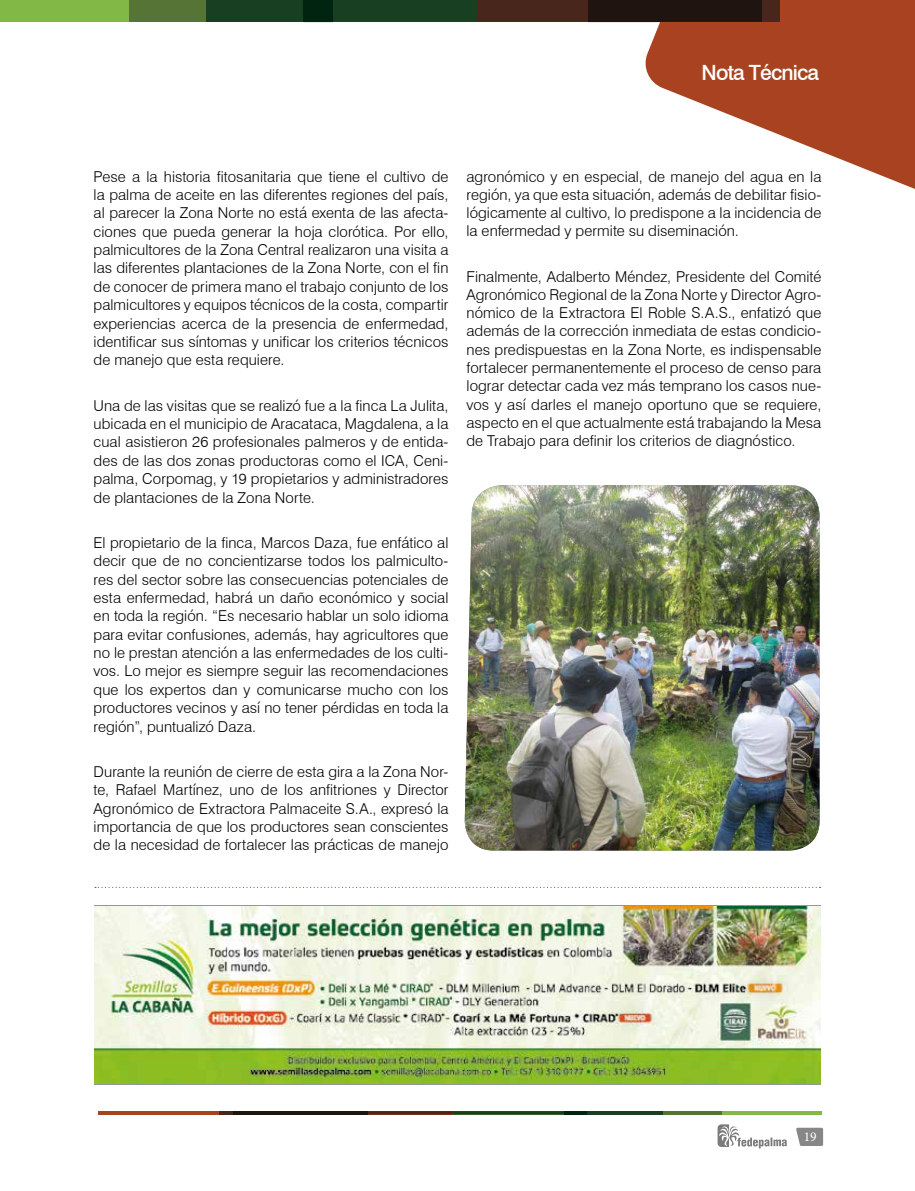
<style>
.page{position:relative;width:915px;height:1191px;background:#fff}
.page>*{position:absolute;margin:0;border:0;box-sizing:border-box;transform-origin:0 0}
.t1{font:500 21px "Swiss 721 BT";letter-spacing:-.04em;color:#fff}
.t2{font:300 15px/18.3px "Swiss 721 BT";letter-spacing:.005em;color:#000;text-align:justify}
.t3{font:13.5px "Minion Pro";color:#fff}
</style>
<div class="page">
<svg style="left:717px;top:1124px;width:69px;height:24px"></svg>
<svg style="left:796px;top:1127px;width:26px;height:19px"></svg>
<hr style="left:467px;top:1111px;width:354px;height:3px;background:#82b845">
<hr style="left:367px;top:1111px;width:354px;height:3px;background:#567435">
<hr style="left:98px;top:1111px;width:354px;height:3px;background:#a94220">
<svg style="left:367px;top:1111px;width:197px;height:3px"></svg>
<hr style="left:587px;top:1111px;width:75px;height:3px;background:#183f21">
<hr style="left:564px;top:1111px;width:23px;height:3px;background:#00240f">
<hr style="left:219px;top:1111px;width:14px;height:3px;background:#48261b">
<hr style="left:233px;top:1111px;width:134px;height:3px;background:#1f140f">
<div style="left:0;top:0;width:458px;height:22px;background:#82b845"></div>
<div style="left:130px;top:0;width:457px;height:22px;background:#567435"></div>
<div style="left:478px;top:0;width:436px;height:22px;background:#a94220"></div>
<svg style="left:333px;top:0;width:254px;height:22px;background:#2c341e"></svg>
<div style="left:206px;top:0;width:97px;height:22px;background:#183f21"></div>
<div style="left:303px;top:0;width:30px;height:22px;background:#00240f"></div>
<div style="left:761px;top:0;width:18px;height:22px;background:#48261b"></div>
<div style="left:587px;top:0;width:174px;height:22px;background:#1f140f"></div>
<img style="left:95px;top:906px;width:725px;height:177px">
<svg style="left:95px;top:887px;width:725px;height:1px"></svg>
<img style="left:464px;top:485px;width:355px;height:365px">
<svg style="left:641px;top:22px;width:273px;height:167px;fill:#a94220"></svg>
<h1 class="t1" style="left:701px;top:60px;width:119px">Nota Técnica</h1>
<p class="t2" style="left:94px;top:167px;width:356px">Pese a la historia fitosanitaria que tiene el cultivo de la palma de aceite en las diferentes regiones del país, al parecer la Zona Norte no está exenta de las afecta&shy;ciones que pueda generar la hoja clorótica. Por ello, palmicultores de la Zona Central realizaron una visita a las diferentes plantaciones de la Zona Norte, con el fin de conocer de primera mano el trabajo conjunto de los palmicultores y equipos técnicos de la costa, compartir experiencias acerca de la presencia de enfermedad, identificar sus síntomas y unificar los criterios técnicos de manejo que esta requiere.</p>
<p class="t2" style="left:94px;top:396px;width:356px">Una de las visitas que se realizó fue a la finca La Julita, ubicada en el municipio de Aracataca, Magdalena, a la cual asistieron 26 profesionales palmeros y de entida&shy;des de las dos zonas productoras como el ICA, Ceni&shy;palma, Corpomag, y 19 propietarios y administradores de plantaciones de la Zona Norte.</p>
<p class="t2" style="left:94px;top:533px;width:356px">El propietario de la finca, Marcos Daza, fue enfático al decir que de no concientizarse todos los palmiculto&shy;res del sector sobre las consecuencias potenciales de esta enfermedad, habrá un daño económico y social en toda la región. “Es necesario hablar un solo idioma para evitar confusiones, además, hay agricultores que no le prestan atención a las enfermedades de los culti&shy;vos. Lo mejor es siempre seguir las recomendaciones que los expertos dan y comunicarse mucho con los productores vecinos y así no tener pérdidas en toda la región”, puntualizó Daza.</p>
<p class="t2" style="left:94px;top:762px;width:356px">Durante la reunión de cierre de esta gira a la Zona Nor&shy;te, Rafael Martínez, uno de los anfitriones y Director Agronómico de Extractora Palmaceite S.A., expresó la importancia de que los productores sean conscientes de la necesidad de fortalecer las prácticas de manejo</p>
<p class="t2" style="left:466px;top:167px;width:356px">agronómico y en especial, de manejo del agua en la región, ya que esta situación, además de debilitar fisio&shy;lógicamente al cultivo, lo predispone a la incidencia de la enfermedad y permite su diseminación.</p>
<p class="t2" style="left:466px;top:267px;width:356px">Finalmente, Adalberto Méndez, Presidente del Comité Agronómico Regional de la Zona Norte y Director Agro&shy;nómico de la Extractora El Roble S.A.S., enfatizó que además de la corrección inmediata de estas condicio&shy;nes predispuestas en la Zona Norte, es indispensable fortalecer permanentemente el proceso de censo para lograr detectar cada vez más temprano los casos nue&shy;vos y así darles el manejo oportuno que se requiere, aspecto en el que actualmente está trabajando la Mesa de Trabajo para definir los criterios de diagnóstico.</p>
<p class="t3" style="left:803px;top:1127px;width:14px">19</p>
</div>
